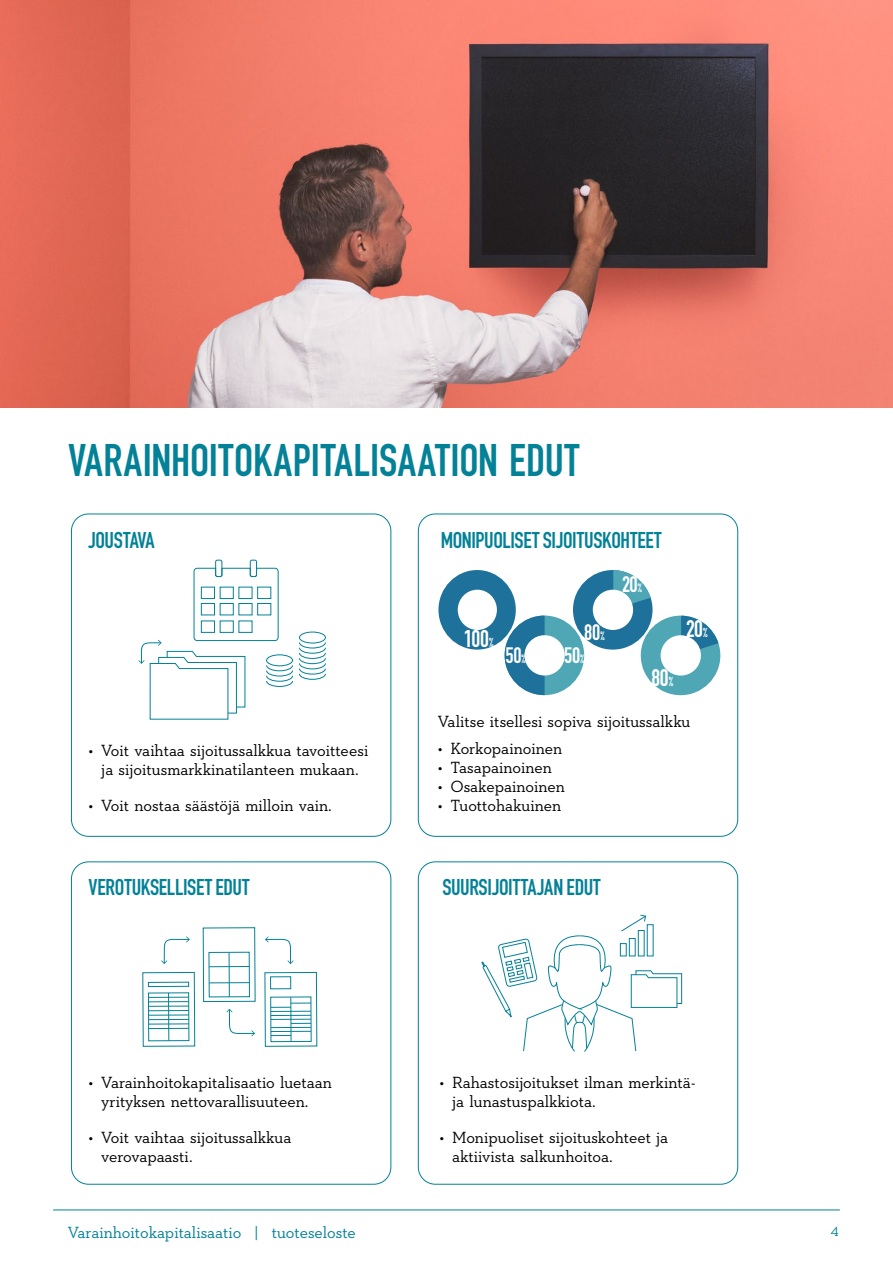
<style>
.page{position:relative;width:893px;height:1263px;background:#fff}
.page>*{position:absolute;margin:0;border:0;box-sizing:border-box;transform-origin:0 0}
.otsikko_30pt_-_turko{font:700 45px "DIN Condensed";letter-spacing:.005em;color:#038197}
.t1{font:700 23.85px "DIN Condensed";color:#fff}
.t2{font:700 23.55px "DIN Condensed";color:#fff}
.VO_-_H3{font:700 22.5px "DIN Condensed";letter-spacing:-.015em;color:#038197}
.t3{font:700 22.05px "DIN Condensed";letter-spacing:-.01em;color:#fff}
.leipis_11pt_-_p{font:16.5px/19px "Neutraface Slab Text";color:#000}
.t4{font:16.5px "Neutraface Slab Text";color:#038197}
.t5{font:13.5px "Neutraface Slab Text";color:#038197}
.s1{font-size:12.9px}
.s2{font-size:12px}
.s3{font-size:12.75px}
</style>
<div class="page">
<img style="left:0;top:0;width:893px;height:407px">
<div style="left:418px;top:513px;width:320px;height:324px;border:1px solid #038197;border-radius:17px"></div>
<div style="left:71px;top:513px;width:320px;height:324px;border:1px solid #038197;border-radius:17px"></div>
<div style="left:71px;top:861px;width:320px;height:323px;border:1px solid #038197;border-radius:17px"></div>
<div style="left:418px;top:861px;width:320px;height:323px;border:1px solid #038197;border-radius:17px"></div>
<svg style="left:481px;top:914px;width:201px;height:138px"></svg>
<div style="left:203px;top:927px;width:52px;height:75px;border:1px solid #038197"></div>
<div style="left:209px;top:952px;width:41px;height:45px;border:1px solid #038197"></div>
<hr style="left:209px;top:966px;width:40px;height:1px;background:#038197">
<hr style="left:209px;top:982px;width:40px;height:1px;background:#038197">
<hr style="left:229px;top:952px;width:1px;height:45px;background:#038197">
<div style="left:265px;top:972px;width:52px;height:75px;border:1px solid #038197"></div>
<div style="left:270px;top:976px;width:21px;height:13px;border:1px solid #038197"></div>
<div style="left:270px;top:996px;width:42px;height:46px;border:1px solid #038197"></div>
<hr style="left:271px;top:1011px;width:40px;height:1px;background:#038197">
<hr style="left:271px;top:1015px;width:40px;height:1px;background:#038197">
<hr style="left:271px;top:1019px;width:40px;height:1px;background:#038197">
<svg style="left:271px;top:1003px;width:40px;height:5px"></svg>
<svg style="left:291px;top:1023px;width:20px;height:1px"></svg>
<hr style="left:271px;top:1027px;width:40px;height:1px;background:#038197">
<hr style="left:271px;top:1031px;width:40px;height:1px;background:#038197">
<svg style="left:271px;top:1035px;width:19px;height:1px"></svg>
<hr style="left:290px;top:997px;width:1px;height:44px;background:#038197">
<svg style="left:226px;top:1009px;width:29px;height:27px"></svg>
<svg style="left:265px;top:936px;width:29px;height:28px"></svg>
<svg style="left:161px;top:936px;width:29px;height:28px"></svg>
<div style="left:142px;top:972px;width:53px;height:75px;border:1px solid #038197"></div>
<div style="left:148px;top:982px;width:41px;height:5px;border:1px solid #038197"></div>
<div style="left:148px;top:992px;width:41px;height:49px;border:1px solid #038197"></div>
<hr style="left:168px;top:993px;width:1px;height:48px;background:#038197">
<hr style="left:149px;top:1019px;width:40px;height:1px;background:#038197">
<hr style="left:149px;top:1014px;width:40px;height:1px;background:#038197">
<hr style="left:149px;top:1006px;width:40px;height:1px;background:#038197">
<hr style="left:148px;top:1001px;width:41px;height:1px;background:#038197">
<hr style="left:149px;top:1023px;width:40px;height:1px;background:#038197">
<hr style="left:149px;top:1010px;width:40px;height:1px;background:#038197">
<hr style="left:149px;top:1028px;width:40px;height:1px;background:#038197">
<hr style="left:148px;top:997px;width:41px;height:1px;background:#038197">
<svg style="left:138px;top:567px;width:155px;height:153px"></svg>
<div style="left:299px;top:632px;width:27px;height:11px;border:1px solid #038197;border-radius:50%"></div>
<svg style="left:299px;top:642px;width:27px;height:38px"></svg>
<div style="left:215px;top:560px;width:7px;height:17px;border:1px solid #038197;border-radius:2px"></div>
<div style="left:250px;top:560px;width:7px;height:17px;border:1px solid #038197;border-radius:2px"></div>
<div style="left:641px;top:616px;width:79px;height:79px;background:#4fa7b6;border-radius:50%"></div>
<svg style="left:681px;top:616px;width:37px;height:35px"></svg>
<div style="left:661px;top:635px;width:40px;height:40px;background:#fff;border-radius:50%"></div>
<div style="left:438px;top:570px;width:78px;height:80px;background:#1d719a;border-radius:50%"></div>
<div style="left:458px;top:590px;width:39px;height:40px;background:#fff;border-radius:50%"></div>
<div style="left:573px;top:570px;width:79px;height:80px;background:#1d719a;border-radius:50%"></div>
<svg style="left:613px;top:570px;width:38px;height:40px"></svg>
<div style="left:593px;top:590px;width:40px;height:40px;background:#fff;border-radius:50%"></div>
<div style="left:505px;top:615px;width:79px;height:80px;background:#4fa7b6;border-radius:50%"></div>
<svg style="left:505px;top:615px;width:40px;height:80px"></svg>
<div style="left:524px;top:635px;width:41px;height:40px;background:#fff;border-radius:50%"></div>
<hr style="left:53px;top:1209px;width:787px;height:1px;background:#038197">
<h2 class="otsikko_30pt_-_turko" style="left:68px;top:430px;width:513px">VARAINHOITOKAPITALISAATION EDUT</h2>
<h3 class="VO_-_H3" style="left:89px;top:524px;width:68px">JOUSTAVA</h3>
<p class="leipis_11pt_-_p" style="left:89px;top:741px;width:281px;text-align:center">• Voit vaihtaa sijoitussalkkua tavoitteesi ja sijoitusmarkkinatilanteen mukaan.</p>
<p class="leipis_11pt_-_p" style="left:89px;top:796px;width:245px">• Voit nostaa säästöjä milloin vain.</p>
<h3 class="VO_-_H3" style="left:89px;top:872px;width:162px">VEROTUKSELLISET EDUT</h3>
<h3 class="VO_-_H3" style="left:441px;top:524px;width:222px">MONIPUOLISET SIJOITUSKOHTEET</h3>
<h2 class="t1" style="left:464px;top:623px;width:31px">100<span class="s1">%</span></h2>
<h3 class="t3" style="left:584px;top:617px;width:22px">80<span class="s2">%</span></h3>
<h3 class="t3" style="left:505px;top:640px;width:22px">50<span class="s2">%</span></h3>
<h3 class="t3" style="left:564px;top:640px;width:22px">50<span class="s2">%</span></h3>
<h3 class="t3" style="left:622px;top:569px;width:21px">20<span class="s2">%</span></h3>
<h3 class="t2" style="left:651px;top:662px;width:23px">80<span class="s3">%</span></h3>
<h3 class="t2" style="left:686px;top:613px;width:23px">20<span class="s3">%</span></h3>
<p class="leipis_11pt_-_p" style="left:438px;top:711px;width:254px">Valitse itsellesi sopiva sijoitussalkku</p>
<p class="leipis_11pt_-_p" style="left:438px;top:739px;width:126px">• Korkopainoinen</p>
<p class="leipis_11pt_-_p" style="left:438px;top:758px;width:116px">• Tasapainoinen</p>
<p class="leipis_11pt_-_p" style="left:438px;top:777px;width:129px">• Osakepainoinen</p>
<p class="leipis_11pt_-_p" style="left:438px;top:796px;width:125px">• Tuottohakuinen</p>
<h3 class="VO_-_H3" style="left:442px;top:872px;width:160px">SUURSIJOITTAJAN EDUT</h3>
<p class="leipis_11pt_-_p" style="left:101px;top:1072px;width:232px;text-indent:-13px">• Varainhoitokapitalisaatio luetaan yrityksen nettovarallisuuteen.</p>
<p class="leipis_11pt_-_p" style="left:101px;top:1127px;width:192px;text-indent:-13px">• Voit vaihtaa sijoitussalkkua verovapaasti.</p>
<p class="leipis_11pt_-_p" style="left:452px;top:1072px;width:245px;text-indent:-13px">• Rahastosijoitukset ilman merkintä&shy;ja lunastuspalkkiota.</p>
<p class="leipis_11pt_-_p" style="left:452px;top:1127px;width:218px;text-indent:-13px">• Monipuoliset sijoituskohteet ja aktiivista salkunhoitoa.</p>
<p class="t4" style="left:68px;top:1222px;width:290px">Varainhoitokapitalisaatio | tuoteseloste</p>
<p class="t5" style="left:831px;top:1222px;width:9px">4</p>
</div>
